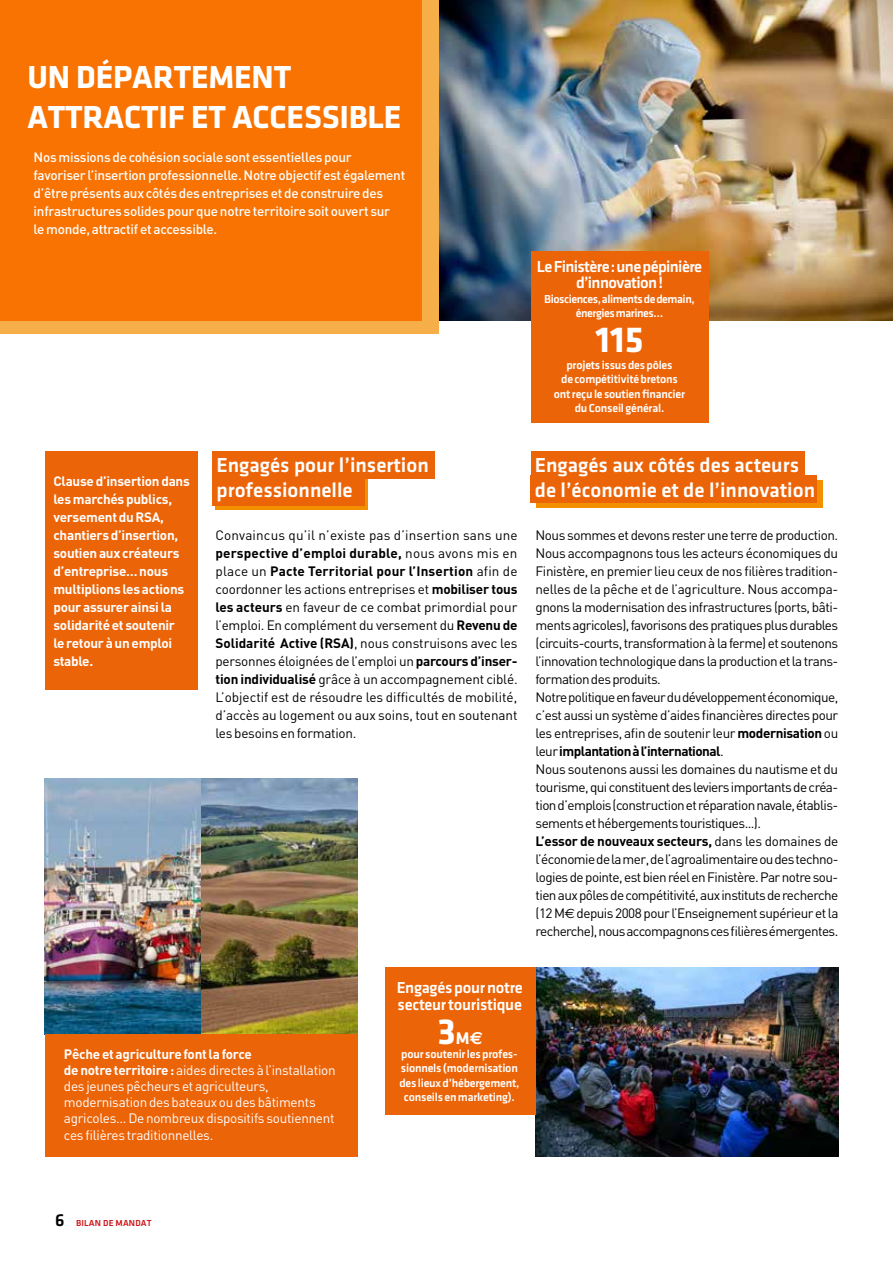
<style>
.page{position:relative;width:893px;height:1263px;background:#fff}
.page>*{position:absolute;margin:0;border:0;box-sizing:border-box;transform-origin:0 0}
.t1{font:700 37.5px "Klavika";color:#fff}
.t2{font:700 33px/39.6px "Klavika";letter-spacing:-.005em;color:#fff}
.t3{font:500 21px/25.2px "Klavika";color:#fff}
.t4{font:500 16.5px/16.5px "Klavika";letter-spacing:-.035em;color:#fff;text-align:center}
.t5{font:500 16.5px/16.5px "Klavika";letter-spacing:-.015em;color:#fff}
.t6{font:13.5px/18px "DIN";letter-spacing:-.04em;color:#000;text-align:justify}
.t7{font:500 13.5px/18px "DIN";letter-spacing:-.02em;color:#fff}
.t8{font:13.5px/16.2px "DIN";letter-spacing:-.02em;color:#fff}
.t9{font:700 13.5px/18px "DIN";letter-spacing:-.02em;color:#fff}
.t10{font:500 12px/14.4px "Klavika";letter-spacing:-.015em;color:#fff;text-align:center}
.t11{font:500 12px/14.4px "Klavika";letter-spacing:-.035em;color:#fff;text-align:center}
.t12{font:500 9px "Klavika";letter-spacing:.015em;color:#cd171a}
.s1{font-weight:700}
.s2{font-family:"Euro Sans"}
.s3{font-size:17.55px}
.s4{font-family:"Euro Sans";font-size:17.55px}
.s5{font-size:18px;color:#000}
</style>
<div class="page">
<img style="left:439px;top:0;width:454px;height:320px">
<svg style="left:0;top:0;width:439px;height:334px;background:#f77707"></svg>
<svg style="left:215px;top:479px;width:153px;height:31px"></svg>
<div style="left:212px;top:452px;width:223px;height:27px;background:#ec6408"></div>
<div style="left:212px;top:478px;width:153px;height:27px;background:#ec6408"></div>
<div style="left:536px;top:480px;width:286px;height:28px;background:#f39000"></div>
<div style="left:531px;top:452px;width:273px;height:27px;background:#ec6408"></div>
<div style="left:531px;top:476px;width:286px;height:27px;background:#ec6408"></div>
<div style="left:45px;top:452px;width:152px;height:238px;background:#ec6408"></div>
<img style="left:45px;top:778px;width:156px;height:256px">
<img style="left:201px;top:778px;width:157px;height:256px">
<div style="left:45px;top:1034px;width:313px;height:123px;background:#ec6408"></div>
<div style="left:531px;top:251px;width:177px;height:172px;background:#ec6408"></div>
<img style="left:535px;top:967px;width:303px;height:190px">
<div style="left:385px;top:967px;width:150px;height:148px;background:#ec6408"></div>
<h2 class="t2" style="left:27px;top:57px;width:376px">UN DÉPARTEMENT<br>ATTRACTIF ET ACCESSIBLE</h2>
<p class="t7" style="left:34px;top:148px;width:373px">Nos missions de cohésion sociale sont essentielles pour favoriser l’insertion professionnelle. Notre objectif est également d’être présents aux côtés des entreprises et de construire des infrastructures solides pour que notre territoire soit ouvert sur<br>le monde, attractif et accessible.</p>
<p class="t4" style="left:537px;top:258px;width:167px">Le Finistère : une pépinière d’innovation !</p>
<p class="t11" style="left:544px;top:292px;width:152px">Biosciences, aliments de demain, énergies marines…</p>
<h1 class="t1" style="left:596px;top:319px;width:49px">115</h1>
<p class="t10" style="left:554px;top:358px;width:133px">projets issus des pôles<br>de compétitivité bretons ont reçu le soutien financier du Conseil général.</p>
<p class="t9" style="left:53px;top:472px;width:138px">Clause d’insertion dans les marchés publics, versement du RSA, chantiers d’insertion, soutien aux créateurs d’entreprise… nous multiplions les actions pour assurer ainsi la solidarité et soutenir<br>le retour à un emploi stable.</p>
<h3 class="t3" style="left:217px;top:452px;width:214px">Engagés pour l’insertion professionnelle</h3>
<h3 class="t3" style="left:535px;top:452px;width:282px">Engagés aux côtés des acteurs de l’économie et de l’innovation</h3>
<p class="t6" style="left:215px;top:526px;width:304px">Convaincus qu’il n’existe pas d’insertion sans une <span class="s1">perspective d’emploi durable,</span> nous avons mis en place un <span class="s1">Pacte Territorial pour l’Insertion</span> afin de coordonner les actions entreprises et <span class="s1">mobiliser tous les acteurs</span> en faveur de ce combat primordial pour l’emploi. En complément du versement du <span class="s1">Revenu de Solidarité Active (RSA)</span>, nous construisons avec les personnes éloignées de l’emploi un <span class="s1">parcours d’inser&shy;tion individualisé</span> grâce à un accompagnement ciblé.<br>L’objectif est de résoudre les difficultés de mobilité, d’accès au logement ou aux soins, tout en soutenant les besoins en formation.</p>
<p class="t6" style="left:535px;top:526px;width:304px;text-align:left">Nous sommes et devons rester une terre de production.<br>Nous accompagnons tous les acteurs économiques du Finistère, en premier lieu ceux de nos filières tradition&shy;nelles de la pêche et de l’agriculture. Nous accompa&shy;gnons la modernisation des infrastructures (ports, bâti&shy;ments agricoles), favorisons des pratiques plus durables (circuits-courts, transformation à la ferme) et soutenons l’innovation technologique dans la production et la trans&shy;formation des produits.<br>Notre politique en faveur du développement économique, c’est aussi un système d’aides financières directes pour les entreprises, afin de soutenir leur <span class="s1">modernisation</span> ou leur <span class="s1">implantation à l’international</span>.<br>Nous soutenons aussi les domaines du nautisme et du tourisme, qui constituent des leviers importants de créa&shy;tion d’emplois (construction et réparation navale, établis&shy;sements et hébergements touristiques...).<br><span class="s1">L’essor de nouveaux secteurs,</span> dans les domaines de l’économie de la mer, de l’agroalimentaire ou des techno&shy;logies de pointe, est bien réel en Finistère. Par notre sou&shy;tien aux pôles de compétitivité, aux instituts de recherche (12 M<span class="s2">€</span> depuis 2008 pour l’Enseignement supérieur et la recherche), nous accompagnons ces filières émergentes.</p>
<p class="t5" style="left:397px;top:979px;width:128px">Engagés pour notre secteur touristique</p>
<h1 class="t1" style="left:437px;top:1010px;width:47px">3<span class="s3">M</span><span class="s4">€</span></h1>
<p class="t8" style="left:64px;top:1045px;width:273px"><span class="s1">Pêche et agriculture font la force<br>de notre territoire :</span> aides directes à l’installation des jeunes pêcheurs et agriculteurs, modernisation des bateaux ou des bâtiments agricoles... De nombreux dispositifs soutiennent ces filières traditionnelles.</p>
<p class="t10" style="left:399px;top:1047px;width:122px">pour soutenir les profes&shy;sionnels (modernisation des lieux d’hébergement, conseils en marketing).</p>
<p class="t12" style="left:55px;top:1218px;width:98px"><span class="s5">6</span> BILAN DE MANDAT</p>
</div>
